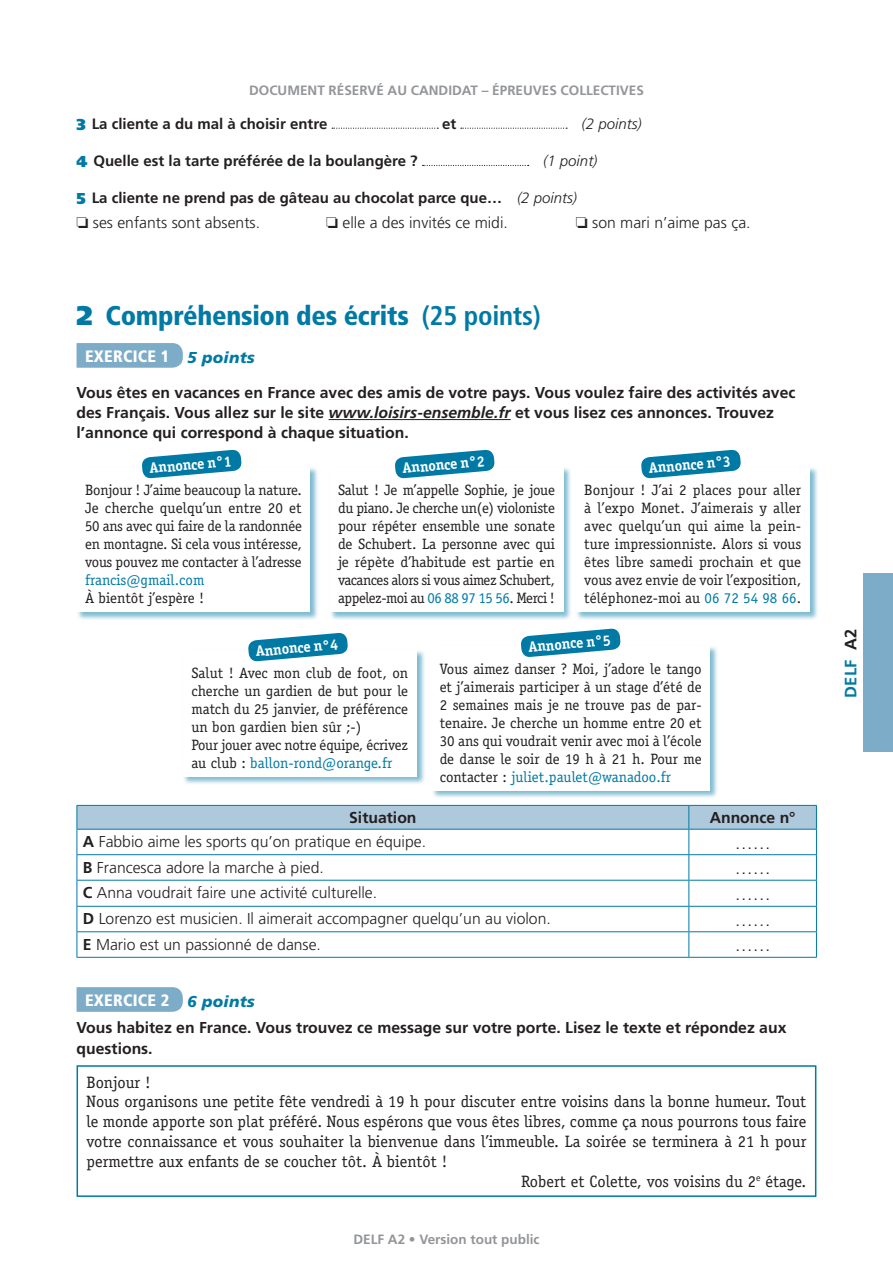
<style>
.page{position:relative;width:893px;height:1263px;background:#fff}
.page>*{position:absolute;margin:0;border:0;box-sizing:border-box;transform-origin:0 0}
.t1{font:900 condensed 27px "Frutiger LT Std";letter-spacing:-.01em;color:#007aa5}
.t2{font:300 18px "Frutiger LT Std";color:#231f20}
.t3{font:16.5px "Officina Serif";color:#231f20}
.t4{font:900 condensed 16.5px "Frutiger LT Std";letter-spacing:.015em;color:#fff}
.t5{font:700 16.5px "Frutiger LT Std";letter-spacing:.01em;color:#007aa5}
.t6{font:700 15.75px/20.2px "Frutiger LT Std";color:#231f20}
.t7{font:300 15.75px "Frutiger LT Std";color:#231f20}
.t8{font:italic 900 15.75px "Frutiger LT Std";letter-spacing:.015em;color:#007aa5}
.t9{font:15px/18px "Officina Serif";letter-spacing:-.005em;color:#231f20;text-align:justify}
.t10{font:700 15px "Frutiger LT Std";color:#231f20}
.t11{font:700 15px "Officina Serif";color:#fff}
.t12{font:italic 300 15px "Frutiger LT Std";color:#231f20}
.t13{font:15px "Officina Serif";color:#007aa5}
.t14{font:700 13.5px "Frutiger LT Std";color:#939598}
.s1{font-weight:900;font-size:15.75px;color:#007aa5}
.s2{font-weight:300;font-style:italic}
.s3{font-stretch:normal}
.s4{font-weight:700}
.s5{font-style:italic}
.s6{color:#007aa5}
.s7{color:#231f20}
</style>
<div class="page">
<div style="left:863px;top:573px;width:30px;height:179px;background:#7dacc8"></div>
<svg style="left:332px;top:128px;width:106px;height:1px"></svg>
<svg style="left:461px;top:128px;width:106px;height:1px"></svg>
<svg style="left:423px;top:165px;width:106px;height:1px"></svg>
<hr style="left:329px;top:419px;width:182px;height:1px;background:#231f20">
<div style="left:76px;top:466px;width:243px;height:154px;background:#007aa5;opacity:.5"></div>
<div style="left:77px;top:467px;width:233px;height:145px;background:#fff"></div>
<svg style="left:141px;top:449px;width:101px;height:30px"></svg>
<div style="left:182px;top:649px;width:243px;height:137px;background:#007aa5;opacity:.5"></div>
<div style="left:183px;top:650px;width:234px;height:127px;background:#fff"></div>
<svg style="left:248px;top:633px;width:100px;height:29px"></svg>
<div style="left:431px;top:645px;width:288px;height:154px;background:#007aa5;opacity:.5"></div>
<div style="left:431px;top:646px;width:279px;height:144px;background:#fff"></div>
<svg style="left:520px;top:628px;width:101px;height:29px"></svg>
<div style="left:329px;top:466px;width:243px;height:154px;background:#007aa5;opacity:.5"></div>
<div style="left:330px;top:467px;width:233px;height:145px;background:#fff"></div>
<svg style="left:394px;top:449px;width:101px;height:30px"></svg>
<div style="left:575px;top:466px;width:243px;height:154px;background:#007aa5;opacity:.5"></div>
<div style="left:576px;top:467px;width:234px;height:145px;background:#fff"></div>
<svg style="left:641px;top:449px;width:100px;height:30px"></svg>
<hr style="left:77px;top:957px;width:612px;height:1px;background:#007aa5">
<svg style="left:77px;top:805px;width:740px;height:152px"></svg>
<hr style="left:689px;top:880px;width:128px;height:1px;background:#007aa5">
<hr style="left:689px;top:906px;width:128px;height:1px;background:#007aa5">
<hr style="left:689px;top:931px;width:128px;height:1px;background:#007aa5">
<hr style="left:689px;top:957px;width:128px;height:1px;background:#007aa5">
<div style="left:77px;top:1065px;width:739px;height:132px;border:2px solid #007aa5"></div>
<div style="left:77px;top:343px;width:106px;height:25px;background:#7dacc8"></div>
<svg style="left:77px;top:987px;width:106px;height:25px"></svg>
<p class="t14" style="left:249px;top:83px;width:396px">DOCUMENT RÉSERVÉ AU CANDIDAT – ÉPREUVES COLLECTIVES</p>
<p class="t10" style="left:77px;top:115px;width:252px"><span class="s1">3</span> La cliente a du mal à choisir entre</p>
<p class="t10" style="left:442px;top:115px;width:16px">et</p>
<p class="t12" style="left:582px;top:115px;width:62px">(2 points)</p>
<p class="t10" style="left:77px;top:152px;width:343px"><span class="s1">4</span> Quelle est la tarte préférée de la boulangère ?</p>
<p class="t12" style="left:543px;top:152px;width:56px">(1 point)</p>
<p class="t10" style="left:77px;top:189px;width:502px"><span class="s1">5</span> La cliente ne prend pas de gâteau au chocolat parce que… <span class="s2">(2 points)</span></p>
<p class="t7" style="left:77px;top:213px;width:185px">❏ ses enfants sont absents.</p>
<p class="t7" style="left:326px;top:213px;width:183px">❏ elle a des invités ce midi.</p>
<p class="t7" style="left:576px;top:213px;width:176px">❏ son mari n’aime pas ça.</p>
<h1 class="t1" style="left:77px;top:299px;width:466px"><span class="s3">2</span> Compréhension des écrits <span class="s4">(25 points)</span></h1>
<p class="t8" style="left:187px;top:348px;width:69px">5 points</p>
<p class="t6" style="left:77px;top:382px;width:720px">Vous êtes en vacances en France avec des amis de votre pays. Vous voulez faire des activités avec des Français. Vous allez sur le site <span class="s5">www.loisirs-ensemble.fr</span> et vous lisez ces annonces. Trouvez l’annonce qui correspond à chaque situation.</p>
<p class="t4" style="left:85px;top:346px;width:86px">EXERCICE 1</p>
<p class="t11" style="left:149px;top:459px;width:84px;rotate:-5deg">Annonce n°1</p>
<p class="t9" style="left:85px;top:481px;width:218px">Bonjour ! J’aime beaucoup la nature.<br>Je cherche quelqu’un entre 20 et 50 ans avec qui faire de la randonnée en montagne. Si cela vous intéresse, vous pouvez me contacter à l’adresse</p>
<p class="t13" style="left:85px;top:571px;width:121px">francis@gmail.com</p>
<p class="t9" style="left:85px;top:589px;width:121px">À bientôt j’espère !</p>
<p class="t11" style="left:402px;top:459px;width:84px;rotate:-5deg">Annonce n°2</p>
<p class="t9" style="left:338px;top:481px;width:218px">Salut ! Je m’appelle Sophie, je joue du piano. Je cherche un(e) violoniste pour répéter ensemble une sonate de Schubert. La personne avec qui je répète d’habitude est partie en vacances alors si vous aimez Schubert, appelez-moi au <span class="s6">06 88 97 15 56</span>. Merci !</p>
<p class="t11" style="left:648px;top:459px;width:84px;rotate:-5deg">Annonce n°3</p>
<p class="t9" style="left:584px;top:481px;width:218px">Bonjour ! J’ai 2 places pour aller à l’expo Monet. J’aimerais y aller avec quelqu’un qui aime la pein&shy;ture impressionniste. Alors si vous êtes libre samedi prochain et que vous avez envie de voir l’exposition, téléphonez-moi au <span class="s6">06 72 54 98 66</span>.</p>
<p class="t11" style="left:255px;top:642px;width:84px;rotate:-5deg">Annonce n°4</p>
<p class="t9" style="left:191px;top:664px;width:218px;text-align:left">Salut ! Avec mon club de foot, on cherche un gardien de but pour le match du 25 janvier, de préférence un bon gardien bien sûr ;-)<br>Pour jouer avec notre équipe, écrivez au club : <span class="s6">ballon-rond@orange.fr</span></p>
<p class="t11" style="left:528px;top:638px;width:84px;rotate:-5deg">Annonce n°5</p>
<p class="t9" style="left:440px;top:660px;width:264px">Vous aimez danser ? Moi, j’adore le tango et j’aimerais participer à un stage d’été de 2 semaines mais je ne trouve pas de par&shy;tenaire. Je cherche un homme entre 20 et 30 ans qui voudrait venir avec moi à l’école de danse le soir de 19 h à 21 h. Pour me contacter : <span class="s6">juliet.paulet@wanadoo.fr</span></p>
<p class="t6" style="left:349px;top:808px;width:69px">Situation</p>
<p class="t6" style="left:710px;top:808px;width:87px">Annonce n°</p>
<p class="t7" style="left:83px;top:833px;width:345px"><span class="s4">A</span> Fabbio aime les sports qu’on pratique en équipe.</p>
<p class="t2" style="left:735px;top:832px;width:37px">……</p>
<p class="t7" style="left:83px;top:858px;width:242px"><span class="s4">B</span> Francesca adore la marche à pied.</p>
<p class="t2" style="left:735px;top:858px;width:37px">……</p>
<p class="t7" style="left:83px;top:884px;width:296px"><span class="s4">C</span> Anna voudrait faire une activité culturelle.</p>
<p class="t2" style="left:735px;top:883px;width:37px">……</p>
<p class="t7" style="left:83px;top:910px;width:469px"><span class="s4">D</span> Lorenzo est musicien. Il aimerait accompagner quelqu’un au violon.</p>
<p class="t2" style="left:735px;top:909px;width:37px">……</p>
<p class="t7" style="left:83px;top:935px;width:240px"><span class="s4">E</span> Mario est un passionné de danse.</p>
<p class="t2" style="left:735px;top:935px;width:37px">……</p>
<p class="t4" style="left:85px;top:990px;width:86px">EXERCICE 2</p>
<p class="t8" style="left:187px;top:992px;width:69px">6 points</p>
<p class="t6" style="left:77px;top:1018px;width:711px">Vous habitez en France. Vous trouvez ce message sur votre porte. Lisez le texte et répondez aux questions.</p>
<p class="t3" style="left:87px;top:1072px;width:66px">Bonjour !</p>
<p class="t3" style="left:87px;top:1092px;width:721px">Nous organisons une petite fête vendredi à 19 h pour discuter entre voisins dans la bonne humeur. Tout</p>
<p class="t3" style="left:87px;top:1112px;width:721px">le monde apporte son plat préféré. Nous espérons que vous êtes libres, comme ça nous pourrons tous faire</p>
<p class="t3" style="left:87px;top:1132px;width:721px">votre connaissance et vous souhaiter la bienvenue dans l’immeuble. La soirée se terminera à 21 h pour</p>
<p class="t3" style="left:87px;top:1151px;width:362px">permettre aux enfants de se coucher tôt. À bientôt !</p>
<p class="t3" style="left:521px;top:1171px;width:287px">Robert et Colette, vos voisins du 2<sup>e</sup> étage.</p>
<p class="t14" style="left:353px;top:1231px;width:188px">DELF A2 • Version tout public</p>
<p class="t5" style="left:841px;top:698px;width:71px;rotate:-90deg">DELF <span class="s7">A2</span></p>
</div>
